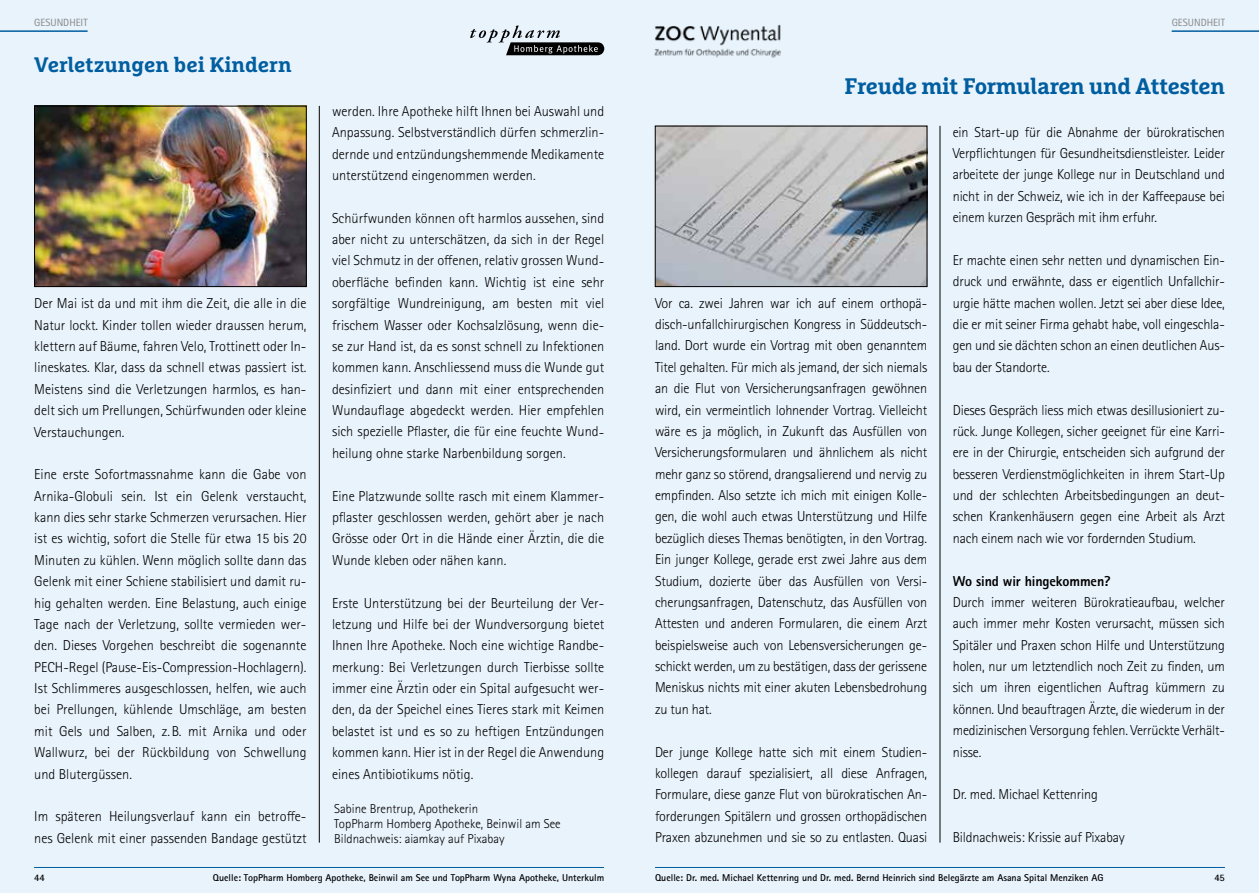
<style>
.page{position:relative;width:1259px;height:893px;background:#fff}
.page>*{position:absolute;margin:0;border:0;box-sizing:border-box;transform-origin:0 0}
.t1{font:700 22.5px "Marselis Slab Pro";letter-spacing:-.015em;color:#005ea0}
.t2{font:700 21px "Marselis Slab Pro";color:#005ea0}
.t3{font:300 14.4px/21.3px "Rotis Sans Serif Std";color:#000;text-align:justify}
.t4{font:800 14.4px "Rotis Sans Serif Std";letter-spacing:-.01em;color:#000}
.t5{font:300 12.9px/15px "Rotis Sans Serif Std";color:#000}
.t6{font:10.5px "Rotis Sans Serif Std";color:#868786}
.t7{font:700 9.9px "Rotis Sans Serif Std";color:#000}
</style>
<div class="page">
<div style="left:0;top:0;width:629px;height:893px;background:#e9f3fc"></div>
<div style="left:629px;top:0;width:630px;height:893px;background:#e9f3fc"></div>
<hr style="left:939px;top:126px;width:1px;height:717px;background:#000">
<img style="left:654px;top:24px;width:127px;height:34px">
<hr style="left:655px;top:867px;width:570px;height:1px;background:#005ea0">
<hr style="left:1171px;top:30px;width:88px;height:2px;background:#005ea0">
<img style="left:657px;top:128px;width:268px;height:157px">
<div style="left:655px;top:126px;width:272px;height:161px;border:1px solid #000"></div>
<hr style="left:0;top:30px;width:88px;height:2px;background:#005ea0">
<hr style="left:34px;top:867px;width:570px;height:1px;background:#005ea0">
<svg style="left:470px;top:26px;width:134px;height:29px"></svg>
<hr style="left:319px;top:106px;width:1px;height:737px;background:#000">
<img style="left:36px;top:108px;width:268px;height:177px">
<div style="left:34px;top:106px;width:272px;height:181px;border:1px solid #000"></div>
<p class="t6" style="left:34px;top:16px;width:55px">GESUNDHEIT</p>
<p class="t6" style="left:1171px;top:16px;width:55px">GESUNDHEIT</p>
<h2 class="t2" style="left:34px;top:51px;width:259px">Verletzungen bei Kindern</h2>
<p class="t3" style="left:332px;top:101px;width:274px">werden. Ihre Apotheke hilft Ihnen bei Auswahl und Anpassung. Selbstverständlich dürfen schmerzlin&shy;dernde und entzündungshemmende Medikamente unterstützend eingenommen werden.</p>
<p class="t3" style="left:332px;top:207px;width:274px">Schürfwunden können oft harmlos aussehen, sind aber nicht zu unterschätzen, da sich in der Regel viel Schmutz in der offenen, relativ grossen Wund&shy;oberfläche befinden kann. Wichtig ist eine sehr sorgfältige Wundreinigung, am besten mit viel frischem Wasser oder Kochsalzlösung, wenn die&shy;se zur Hand ist, da es sonst schnell zu Infektionen kommen kann. Anschliessend muss die Wunde gut desinfiziert und dann mit einer entsprechenden Wundauflage abgedeckt werden. Hier empfehlen sich spezielle Pflaster, die für eine feuchte Wund&shy;heilung ohne starke Narbenbildung sorgen.</p>
<p class="t3" style="left:332px;top:485px;width:274px">Eine Platzwunde sollte rasch mit einem Klammer&shy;pflaster geschlossen werden, gehört aber je nach Grösse oder Ort in die Hände einer Ärztin, die die Wunde kleben oder nähen kann.</p>
<p class="t3" style="left:332px;top:592px;width:274px">Erste Unterstützung bei der Beurteilung der Ver&shy;letzung und Hilfe bei der Wundversorgung bietet Ihnen Ihre Apotheke. Noch eine wichtige Randbe&shy;merkung: Bei Verletzungen durch Tierbisse sollte immer eine Ärztin oder ein Spital aufgesucht wer&shy;den, da der Speichel eines Tieres stark mit Keimen belastet ist und es so zu heftigen Entzündungen kommen kann. Hier ist in der Regel die Anwendung eines Antibiotikums nötig.</p>
<p class="t3" style="left:34px;top:293px;width:274px">Der Mai ist da und mit ihm die Zeit, die alle in die Natur lockt. Kinder tollen wieder draussen herum, klettern auf Bäume, fahren Velo, Trottinett oder In&shy;lineskates. Klar, dass da schnell etwas passiert ist.<br>Meistens sind die Verletzungen harmlos, es han&shy;delt sich um Prellungen, Schürfwunden oder kleine Verstauchungen.</p>
<p class="t3" style="left:34px;top:464px;width:274px">Eine erste Sofortmassnahme kann die Gabe von Arnika-Globuli sein. Ist ein Gelenk verstaucht, kann dies sehr starke Schmerzen verursachen. Hier ist es wichtig, sofort die Stelle für etwa 15 bis 20<br>Minuten zu kühlen. Wenn möglich sollte dann das Gelenk mit einer Schiene stabilisiert und damit ru&shy;hig gehalten werden. Eine Belastung, auch einige Tage nach der Verletzung, sollte vermieden wer&shy;den. Dieses Vorgehen beschreibt die sogenannte PECH-Regel (Pause-Eis-Compression-Hochlagern).<br>Ist Schlimmeres ausgeschlossen, helfen, wie auch bei Prellungen, kühlende Umschläge, am besten mit Gels und Salben, z.B. mit Arnika und oder Wallwurz, bei der Rückbildung von Schwellung und Blutergüssen.</p>
<p class="t3" style="left:34px;top:806px;width:274px">Im späteren Heilungsverlauf kann ein betroffe&shy;nes Gelenk mit einer passenden Bandage gestützt</p>
<p class="t5" style="left:334px;top:801px;width:228px">Sabine Brentrup, Apothekerin<br>TopPharm Homberg Apotheke, Beinwil am See<br>Bildnachweis: aiamkay auf Pixabay</p>
<p class="t7" style="left:213px;top:871px;width:393px">Quelle: TopPharm Homberg Apotheke, Beinwil am See und TopPharm Wyna Apotheke, Unterkulm</p>
<p class="t7" style="left:34px;top:871px;width:12px">44</p>
<h1 class="t1" style="left:844px;top:72px;width:382px">Freude mit Formularen und Attesten</h1>
<p class="t3" style="left:655px;top:292px;width:274px">Vor ca. zwei Jahren war ich auf einem orthopä&shy;disch-unfallchirurgischen Kongress in Süddeutsch&shy;land. Dort wurde ein Vortrag mit oben genanntem Titel gehalten. Für mich als jemand, der sich niemals an die Flut von Versicherungsanfragen gewöhnen wird, ein vermeintlich lohnender Vortrag. Vielleicht wäre es ja möglich, in Zukunft das Ausfüllen von Versicherungsformularen und ähnlichem als nicht mehr ganz so störend, drangsalierend und nervig zu empfinden. Also setzte ich mich mit einigen Kolle&shy;gen, die wohl auch etwas Unterstützung und Hilfe bezüglich dieses Themas benötigten, in den Vortrag.<br>Ein junger Kollege, gerade erst zwei Jahre aus dem Studium, dozierte über das Ausfüllen von Versi&shy;cherungsanfragen, Datenschutz, das Ausfüllen von Attesten und anderen Formularen, die einem Arzt beispielsweise auch von Lebensversicherungen ge&shy;schickt werden, um zu bestätigen, dass der gerissene Meniskus nichts mit einer akuten Lebensbedrohung zu tun hat.</p>
<p class="t3" style="left:655px;top:741px;width:274px">Der junge Kollege hatte sich mit einem Studien&shy;kollegen darauf spezialisiert, all diese Anfragen, Formulare, diese ganze Flut von bürokratischen An&shy;forderungen Spitälern und grossen orthopädischen Praxen abzunehmen und sie so zu entlasten. Quasi</p>
<p class="t3" style="left:952px;top:121px;width:274px">ein Start-up für die Abnahme der bürokratischen Verpflichtungen für Gesundheitsdienstleister. Leider arbeitete der junge Kollege nur in Deutschland und nicht in der Schweiz, wie ich in der Kaffeepause bei einem kurzen Gespräch mit ihm erfuhr.</p>
<p class="t3" style="left:952px;top:250px;width:274px">Er machte einen sehr netten und dynamischen Ein&shy;druck und erwähnte, dass er eigentlich Unfallchir&shy;urgie hätte machen wollen. Jetzt sei aber diese Idee, die er mit seiner Firma gehabt habe, voll eingeschla&shy;gen und sie dächten schon an einen deutlichen Aus&shy;bau der Standorte.</p>
<p class="t3" style="left:952px;top:399px;width:274px">Dieses Gespräch liess mich etwas desillusioniert zu&shy;rück. Junge Kollegen, sicher geeignet für eine Karri&shy;ere in der Chirurgie, entscheiden sich aufgrund der besseren Verdienstmöglichkeiten in ihrem Start-Up und der schlechten Arbeitsbedingungen an deut&shy;schen Krankenhäusern gegen eine Arbeit als Arzt nach einem nach wie vor fordernden Studium.</p>
<p class="t4" style="left:952px;top:572px;width:159px">Wo sind wir hingekommen?</p>
<p class="t3" style="left:952px;top:592px;width:274px">Durch immer weiteren Bürokratieaufbau, welcher auch immer mehr Kosten verursacht, müssen sich Spitäler und Praxen schon Hilfe und Unterstützung holen, nur um letztendlich noch Zeit zu finden, um sich um ihren eigentlichen Auftrag kümmern zu können. Und beauftragen Ärzte, die wiederum in der medizinischen Versorgung fehlen. Verrückte Verhält&shy;nisse.</p>
<p class="t3" style="left:952px;top:784px;width:147px">Dr. med. Michael Kettenring</p>
<p class="t3" style="left:952px;top:827px;width:174px">Bildnachweis: Krissie auf Pixabay</p>
<p class="t7" style="left:655px;top:872px;width:450px">Quelle: Dr. med. Michael Kettenring und Dr. med. Bernd Heinrich sind Belegärzte am Asana Spital Menziken AG</p>
<p class="t7" style="left:1214px;top:871px;width:12px">45</p>
</div>
